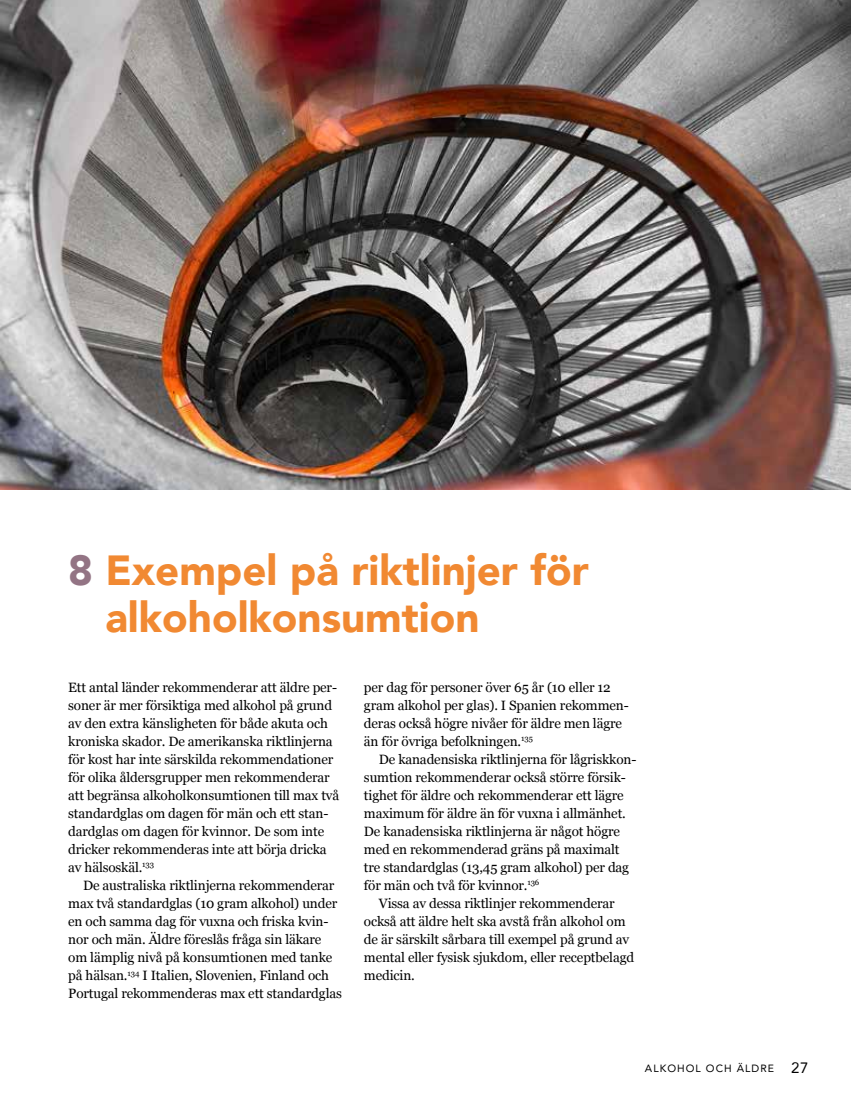
<style>
.page{position:relative;width:851px;height:1106px;background:#fff}
.page>*{position:absolute;margin:0;border:0;box-sizing:border-box;transform-origin:0 0}
.t1{font:900 42px/46.5px "Avenir";color:#f18932}
.t2{font:13.5px/18px "Georgia";letter-spacing:-.01em;color:#000}
.t3{font:10.5px "Avenir";letter-spacing:.1em;color:#000}
.s1{color:#937484}
.s2{font-size:15px}
</style>
<div class="page">
<img style="left:0;top:0;width:850px;height:489px">
<h1 class="t1" style="left:105px;top:546px;width:485px;text-indent:-37px"><span class="s1">8</span> Exempel på riktlinjer för alkoholkonsumtion</h1>
<p class="t2" style="left:68px;top:677px;width:272px">Ett antal länder rekommenderar att äldre per&shy;soner är mer försiktiga med alkohol på grund av den extra känsligheten för både akuta och kroniska skador. De amerikanska riktlinjerna för kost har inte särskilda rekommendationer för olika åldersgrupper men rekommenderar att begränsa alkoholkonsumtionen till max två standardglas om dagen för män och ett stan&shy;dardglas om dagen för kvinnor. De som inte dricker rekommenderas inte att börja dricka av hälsoskäl.<sup>133</sup></p>
<p class="t2" style="left:68px;top:875px;width:275px;text-indent:15px">De australiska riktlinjerna rekommenderar max två standardglas (10 gram alkohol) under en och samma dag för vuxna och friska kvin&shy;nor och män. Äldre föreslås fråga sin läkare om lämplig nivå på konsumtionen med tanke på hälsan.<sup>134</sup> I Italien, Slovenien, Finland och Portugal rekommenderas max ett standardglas</p>
<p class="t2" style="left:364px;top:677px;width:266px">per dag för personer över 65 år (10 eller 12 gram alkohol per glas). I Spanien rekommen&shy;deras också högre nivåer för äldre men lägre än för övriga befolkningen.<sup>135</sup></p>
<p class="t2" style="left:379px;top:749px;width:259px">De kanadensiska riktlinjerna för lågriskkon-</p>
<p class="t2" style="left:364px;top:767px;width:263px">sumtion rekommenderar också större försik-</p>
<p class="t2" style="left:364px;top:785px;width:261px">tighet för äldre och rekommenderar ett lägre</p>
<p class="t2" style="left:364px;top:803px;width:263px">maximum för äldre än för vuxna i allmänhet.</p>
<p class="t2" style="left:364px;top:821px;width:257px">De kanadensiska riktlinjerna är något högre</p>
<p class="t2" style="left:364px;top:839px;width:257px">med en rekommenderad gräns på maximalt</p>
<p class="t2" style="left:364px;top:857px;width:267px">tre standardglas (13,45 gram alkohol) per dag</p>
<p class="t2" style="left:364px;top:875px;width:177px">för män och två för kvinnor.<sup>136</sup></p>
<p class="t2" style="left:379px;top:893px;width:237px">Vissa av dessa riktlinjer rekommenderar</p>
<p class="t2" style="left:364px;top:911px;width:263px">också att äldre helt ska avstå från alkohol om</p>
<p class="t2" style="left:364px;top:929px;width:267px">de är särskilt sårbara till exempel på grund av</p>
<p class="t2" style="left:364px;top:947px;width:272px">mental eller fysisk sjukdom, eller receptbelagd</p>
<p class="t2" style="left:364px;top:965px;width:52px">medicin.</p>
<p class="t3" style="left:644px;top:1059px;width:165px">ALKOHOL OCH ÄLDRE <span class="s2">27</span></p>
</div>
